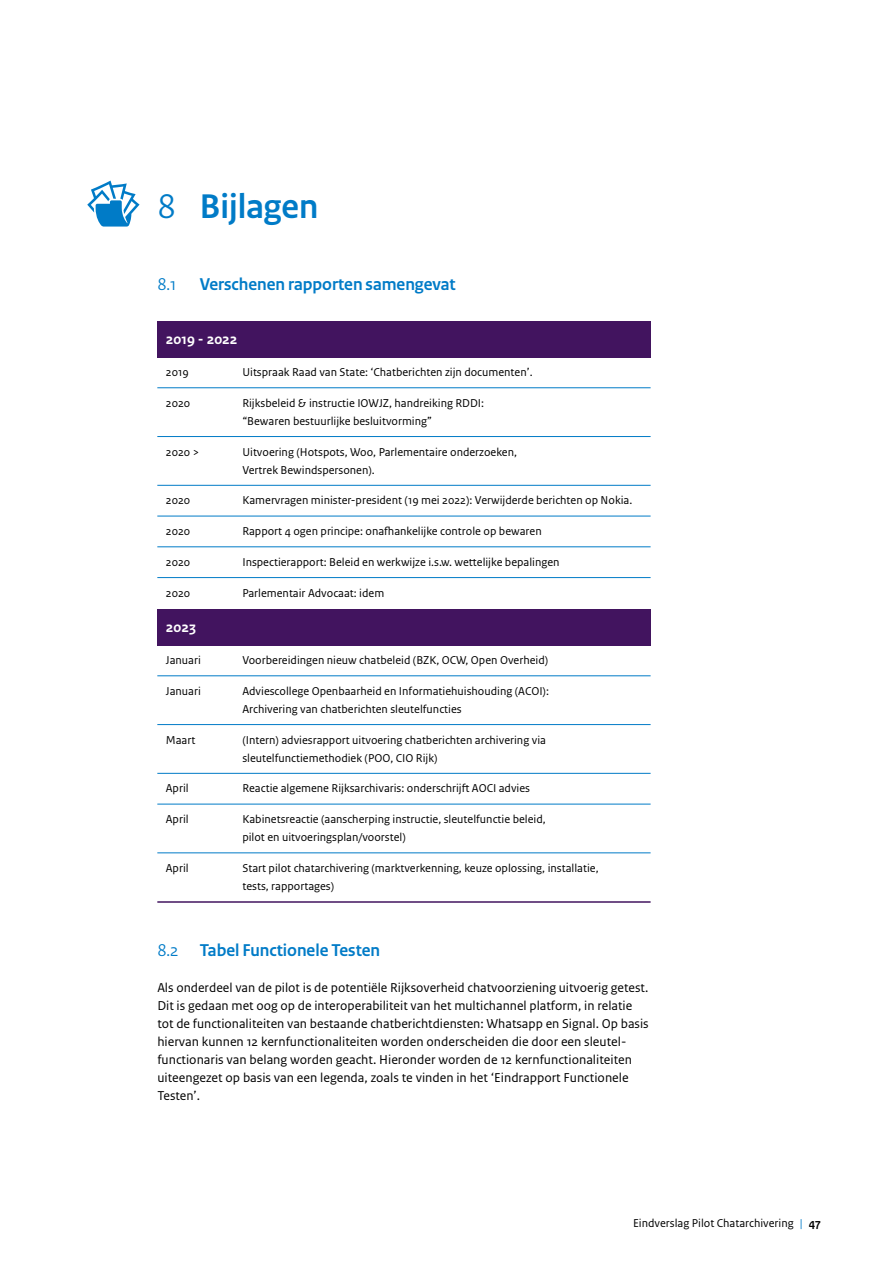
<style>
.page{position:relative;width:893px;height:1263px;background:#fff}
.page>*{position:absolute;margin:0;border:0;box-sizing:border-box;transform-origin:0 0}
.H1_Hoofdstukkop_genummerd{font:700 36px "Rijksoverheid Sans Heading";color:#007bc7}
.H2_Paragraafkop_genummerd{font:700 18px "Rijksoverheid Sans Heading";color:#007bc7}
.H2_Paragraafkop_genummerd-2{font:18px "Rijksoverheid Sans Heading";color:#007bc7}
.P_Neptabel_Kop{font:700 15px "Rijksoverheid Sans Text";color:#fff}
.P_Broodtekst{font:13.5px/18px "Rijksoverheid Sans Text";color:#000}
.t1{font:12px/18px "Rijksoverheid Sans Text";color:#000}
.s1{font-weight:400}
.s2{color:#007bc7}
.s3{font-weight:700}
</style>
<div class="page">
<div style="left:157px;top:321px;width:494px;height:36px;background:#42145f"></div>
<hr style="left:157px;top:387px;width:494px;height:1px;background:#007bc7">
<hr style="left:157px;top:436px;width:494px;height:1px;background:#007bc7">
<hr style="left:157px;top:485px;width:494px;height:1px;background:#007bc7">
<hr style="left:157px;top:516px;width:494px;height:1px;background:#007bc7">
<hr style="left:157px;top:546px;width:494px;height:1px;background:#007bc7">
<hr style="left:157px;top:577px;width:494px;height:1px;background:#007bc7">
<div style="left:157px;top:609px;width:494px;height:36px;background:#42145f"></div>
<hr style="left:157px;top:675px;width:494px;height:1px;background:#007bc7">
<hr style="left:157px;top:724px;width:494px;height:1px;background:#007bc7">
<hr style="left:157px;top:773px;width:494px;height:1px;background:#007bc7">
<hr style="left:157px;top:804px;width:494px;height:1px;background:#007bc7">
<hr style="left:157px;top:852px;width:494px;height:1px;background:#007bc7">
<hr style="left:157px;top:901px;width:494px;height:2px;background:#42145f">
<svg style="left:87px;top:181px;width:53px;height:46px"></svg>
<h1 class="H1_Hoofdstukkop_genummerd" style="left:157px;top:186px;width:162px"><span class="s1">8</span> Bijlagen</h1>
<h2 class="H2_Paragraafkop_genummerd-2" style="left:157px;top:274px;width:21px">8.1</h2>
<h2 class="H2_Paragraafkop_genummerd" style="left:200px;top:274px;width:257px">Verschenen rapporten samengevat</h2>
<p class="P_Neptabel_Kop" style="left:166px;top:330px;width:73px">2019 - 2022</p>
<p class="t1" style="left:166px;top:363px;width:24px">2019</p>
<p class="t1" style="left:242px;top:363px;width:292px">Uitspraak Raad van State: ‘Chatberichten zijn documenten’.</p>
<p class="t1" style="left:166px;top:394px;width:26px">2020</p>
<p class="t1" style="left:242px;top:394px;width:243px">Rijksbeleid &amp; instructie IOWJZ, handreiking RDDI: “Bewaren bestuurlijke besluitvorming”</p>
<p class="t1" style="left:166px;top:443px;width:35px">2020 &gt;</p>
<p class="t1" style="left:242px;top:443px;width:276px">Uitvoering (Hotspots, Woo, Parlementaire onderzoeken,<br>Vertrek Bewindspersonen).</p>
<p class="t1" style="left:166px;top:492px;width:26px">2020</p>
<p class="t1" style="left:242px;top:492px;width:391px">Kamervragen minister-president (19 mei 2022): Verwijderde berichten op Nokia.</p>
<p class="t1" style="left:166px;top:522px;width:26px">2020</p>
<p class="t1" style="left:242px;top:522px;width:301px">Rapport 4 ogen principe: onafhankelijke controle op bewaren</p>
<p class="t1" style="left:166px;top:553px;width:26px">2020</p>
<p class="t1" style="left:242px;top:553px;width:319px">Inspectierapport: Beleid en werkwijze i.s.w. wettelijke bepalingen</p>
<p class="t1" style="left:166px;top:584px;width:26px">2020</p>
<p class="t1" style="left:242px;top:584px;width:143px">Parlementair Advocaat: idem</p>
<p class="P_Neptabel_Kop" style="left:166px;top:618px;width:32px">2023</p>
<p class="t1" style="left:166px;top:651px;width:37px">Januari</p>
<p class="t1" style="left:242px;top:651px;width:307px">Voorbereidingen nieuw chatbeleid (BZK, OCW, Open Overheid)</p>
<p class="t1" style="left:166px;top:682px;width:37px">Januari</p>
<p class="t1" style="left:242px;top:682px;width:308px">Adviescollege Openbaarheid en Informatiehuishouding (ACOI):<br>Archivering van chatberichten sleutelfuncties</p>
<p class="t1" style="left:166px;top:731px;width:31px">Maart</p>
<p class="t1" style="left:242px;top:731px;width:305px">(Intern) adviesrapport uitvoering chatberichten archivering via sleutelfunctiemethodiek (POO, CIO Rijk)</p>
<p class="t1" style="left:166px;top:780px;width:24px">April</p>
<p class="t1" style="left:242px;top:780px;width:289px">Reactie algemene Rijksarchivaris: onderschrijft AOCI advies</p>
<p class="t1" style="left:166px;top:810px;width:24px">April</p>
<p class="t1" style="left:242px;top:810px;width:305px">Kabinetsreactie (aanscherping instructie, sleutelfunctie beleid, pilot en uitvoeringsplan/voorstel)</p>
<p class="t1" style="left:166px;top:859px;width:24px">April</p>
<p class="t1" style="left:242px;top:859px;width:358px">Start pilot chatarchivering (marktverkenning, keuze oplossing, installatie, tests, rapportages)</p>
<h2 class="H2_Paragraafkop_genummerd" style="left:157px;top:940px;width:224px"><span class="s1">8.2</span> Tabel Functionele Testen</h2>
<p class="P_Broodtekst" style="left:157px;top:979px;width:493px">Als onderdeel van de pilot is de potentiële Rijksoverheid chatvoorziening uitvoerig getest.<br>Dit is gedaan met oog op de interoperabiliteit van het multichannel platform, in relatie tot de functionaliteiten van bestaande chatberichtdiensten: Whatsapp en Signal. Op basis hiervan kunnen 12 kernfunctionaliteiten worden onderscheiden die door een sleutel&shy;functionaris van belang worden geacht. Hieronder worden de 12 kernfunctionaliteiten uiteengezet op basis van een legenda, zoals te vinden in het ‘Eindrapport Functionele Testen’.</p>
<p class="t1" style="left:633px;top:1215px;width:189px">Eindverslag Pilot Chatarchivering <span class="s2">|</span> <span class="s3">47</span></p>
</div>
